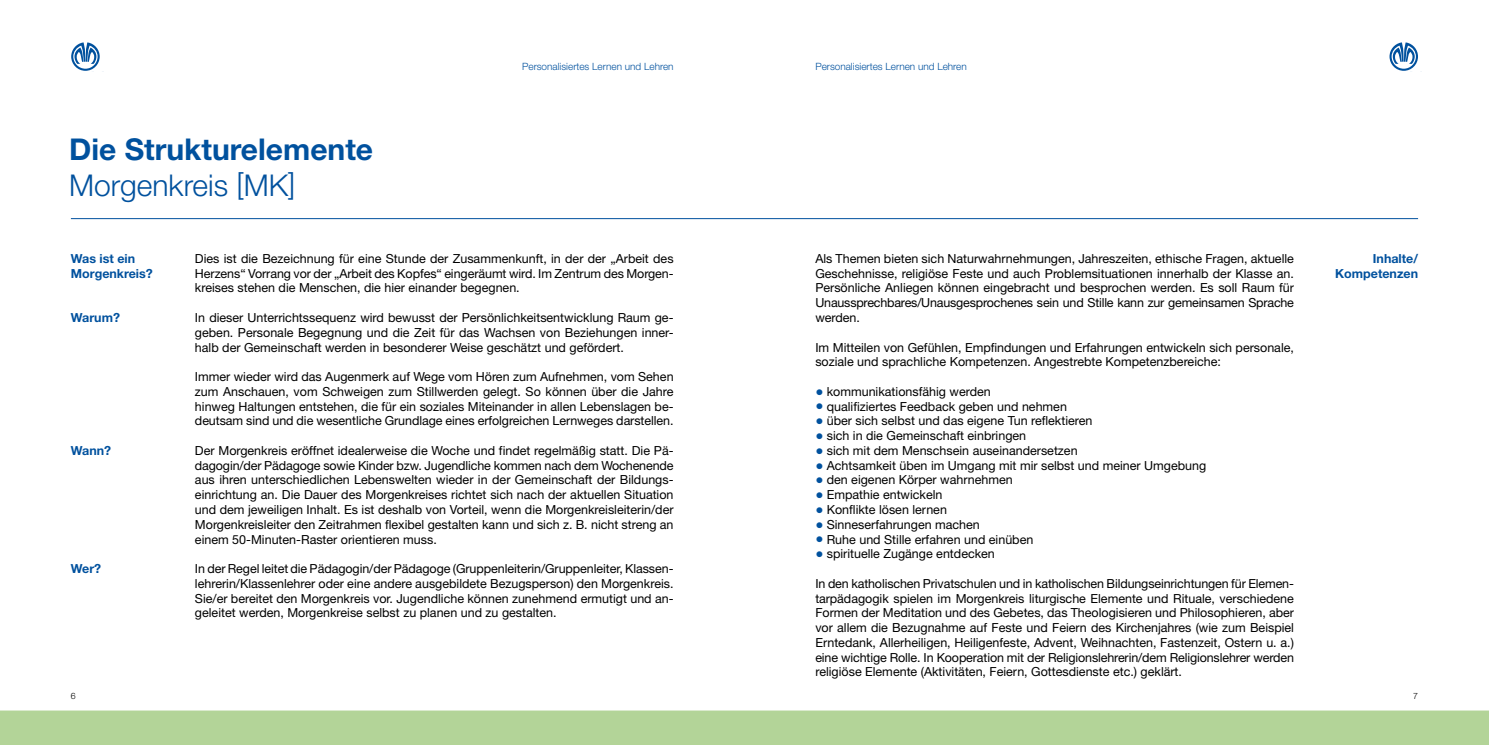
<style>
.page{position:relative;width:1489px;height:745px;background:#fff}
.page>*{position:absolute;margin:0;border:0;box-sizing:border-box;transform-origin:0 0}
.t1{font:700 30px "Helvetica Neue";color:#00519e}
.t2{font:300 30px "Helvetica Neue";color:#00519e}
.t3{font:12.5px/14.8px "Helvetica Neue";color:#000;text-align:justify}
.t4{font:700 12.5px/14.8px "Helvetica Neue";color:#00519e;text-align:right}
.t5{font:300 10px "Helvetica Neue";color:#00519e}
.t6{font:300 8.75px "Helvetica Neue";color:#000}
.s1{font-size:16.25px;color:#00519e}
</style>
<div class="page">
<hr style="left:71px;top:218px;width:1346px;height:1px;background:#00519e">
<svg style="left:71px;top:42px;width:29px;height:29px"></svg>
<svg style="left:1389px;top:42px;width:28px;height:29px"></svg>
<div style="left:0;top:710px;width:1488px;height:34px;background:#b3d498"></div>
<h1 class="t1" style="left:69px;top:130px;width:305px">Die Strukturelemente</h1>
<h1 class="t2" style="left:69px;top:167px;width:228px">Morgenkreis [MK]</h1>
<p class="t5" style="left:522px;top:60px;width:153px">Personalisiertes Lernen und Lehren</p>
<p class="t5" style="left:815px;top:60px;width:153px">Personalisiertes Lernen und Lehren</p>
<p class="t4" style="left:71px;top:251px;width:83px;text-align:left">Was ist ein<br>Morgenkreis?</p>
<p class="t4" style="left:71px;top:310px;width:51px">Warum?</p>
<p class="t4" style="left:71px;top:442px;width:42px">Wann?</p>
<p class="t4" style="left:71px;top:560px;width:32px">Wer?</p>
<p class="t3" style="left:195px;top:251px;width:480px">Dies ist die Bezeichnung für eine Stunde der Zusammenkunft, in der der „Arbeit des Herzens“ Vorrang vor der „Arbeit des Kopfes“ eingeräumt wird. Im Zentrum des Morgen&shy;kreises stehen die Menschen, die hier einander begegnen.</p>
<p class="t3" style="left:195px;top:310px;width:480px">In dieser Unterrichtssequenz wird bewusst der Persönlichkeitsentwicklung Raum ge&shy;geben. Personale Begegnung und die Zeit für das Wachsen von Beziehungen inner&shy;halb der Gemeinschaft werden in besonderer Weise geschätzt und gefördert.</p>
<p class="t3" style="left:195px;top:369px;width:480px">Immer wieder wird das Augenmerk auf Wege vom Hören zum Aufnehmen, vom Sehen zum Anschauen, vom Schweigen zum Stillwerden gelegt. So können über die Jahre hinweg Haltungen entstehen, die für ein soziales Miteinander in allen Lebenslagen be&shy;deutsam sind und die wesentliche Grundlage eines erfolgreichen Lernweges darstellen.</p>
<p class="t3" style="left:195px;top:442px;width:480px">Der Morgenkreis eröffnet idealerweise die Woche und findet regelmäßig statt. Die Pä&shy;dagogin/der Pädagoge sowie Kinder bzw. Jugendliche kommen nach dem Wochenende aus ihren unterschiedlichen Lebenswelten wieder in der Gemeinschaft der Bildungs&shy;einrichtung an. Die Dauer des Morgenkreises richtet sich nach der aktuellen Situation und dem jeweiligen Inhalt. Es ist deshalb von Vorteil, wenn die Morgenkreisleiterin/der Morgenkreisleiter den Zeitrahmen flexibel gestalten kann und sich z. B. nicht streng an einem 50-Minuten-Raster orientieren muss.</p>
<p class="t3" style="left:195px;top:560px;width:480px">In der Regel leitet die Pädagogin/der Pädagoge (Gruppenleiterin/Gruppenleiter, Klassen&shy;lehrerin/Klassenlehrer oder eine andere ausgebildete Bezugsperson) den Morgenkreis.<br>Sie/er bereitet den Morgenkreis vor. Jugendliche können zunehmend ermutigt und an&shy;geleitet werden, Morgenkreise selbst zu planen und zu gestalten.</p>
<p class="t3" style="left:815px;top:251px;width:480px">Als Themen bieten sich Naturwahrnehmungen, Jahreszeiten, ethische Fragen, aktuelle Geschehnisse, religiöse Feste und auch Problemsituationen innerhalb der Klasse an.<br>Persönliche Anliegen können eingebracht und besprochen werden. Es soll Raum für Unaussprechbares/Unausgesprochenes sein und Stille kann zur gemeinsamen Sprache werden.</p>
<p class="t3" style="left:815px;top:339px;width:480px">Im Mitteilen von Gefühlen, Empfindungen und Erfahrungen entwickeln sich personale, soziale und sprachliche Kompetenzen. Angestrebte Kompetenzbereiche:</p>
<p class="t3" style="left:815px;top:383px;width:177px"><span class="s1">•</span> kommunikationsfähig werden</p>
<p class="t3" style="left:815px;top:398px;width:253px"><span class="s1">•</span> qualifiziertes Feedback geben und nehmen</p>
<p class="t3" style="left:815px;top:413px;width:278px"><span class="s1">•</span> über sich selbst und das eigene Tun reflektieren</p>
<p class="t3" style="left:815px;top:428px;width:212px"><span class="s1">•</span> sich in die Gemeinschaft einbringen</p>
<p class="t3" style="left:815px;top:442px;width:264px"><span class="s1">•</span> sich mit dem Menschsein auseinandersetzen</p>
<p class="t3" style="left:815px;top:457px;width:392px"><span class="s1">•</span> Achtsamkeit üben im Umgang mit mir selbst und meiner Umgebung</p>
<p class="t3" style="left:815px;top:472px;width:199px"><span class="s1">•</span> den eigenen Körper wahrnehmen</p>
<p class="t3" style="left:815px;top:487px;width:129px"><span class="s1">•</span> Empathie entwickeln</p>
<p class="t3" style="left:815px;top:501px;width:133px"><span class="s1">•</span> Konflikte lösen lernen</p>
<p class="t3" style="left:815px;top:516px;width:166px"><span class="s1">•</span> Sinneserfahrungen machen</p>
<p class="t3" style="left:815px;top:531px;width:219px"><span class="s1">•</span> Ruhe und Stille erfahren und einüben</p>
<p class="t3" style="left:815px;top:546px;width:181px"><span class="s1">•</span> spirituelle Zugänge entdecken</p>
<p class="t3" style="left:815px;top:575px;width:480px">In den katholischen Privatschulen und in katholischen Bildungseinrichtungen für Elemen&shy;tarpädagogik spielen im Morgenkreis liturgische Elemente und Rituale, verschiedene Formen der Meditation und des Gebetes, das Theologisieren und Philosophieren, aber vor allem die Bezugnahme auf Feste und Feiern des Kirchenjahres (wie zum Beispiel Erntedank, Allerheiligen, Heiligenfeste, Advent, Weihnachten, Fastenzeit, Ostern u. a.) eine wichtige Rolle. In Kooperation mit der Religionslehrerin/dem Religionslehrer werden religiöse Elemente (Aktivitäten, Feiern, Gottesdienste etc.) geklärt.</p>
<p class="t4" style="left:1334px;top:251px;width:84px">Inhalte/<br>Kompetenzen</p>
<p class="t6" style="left:71px;top:689px;width:6px">6</p>
<p class="t6" style="left:1412px;top:689px;width:6px">7</p>
</div>
